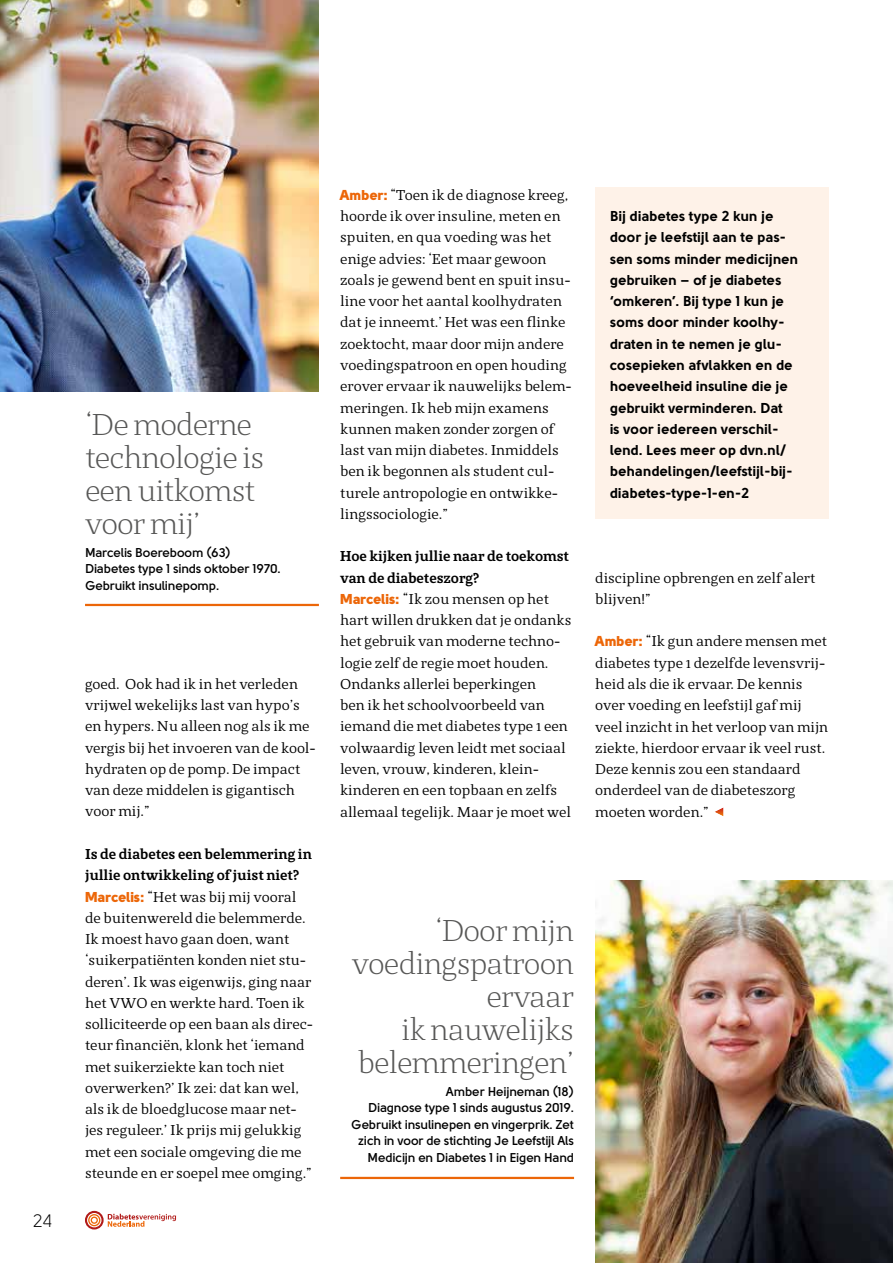
<style>
.page{position:relative;width:893px;height:1263px;background:#fff}
.page>*{position:absolute;margin:0;border:0;box-sizing:border-box;transform-origin:0 0}
.t1{font:300 30px/33px "St Marie";letter-spacing:-.03em;color:#575756}
.t2{font:18px "Solomon Sans Book";color:#000}
.t3{font:14.25px/21.3px "St Marie";color:#000}
.t4{font:14.25px/21.3px "Solomon Sans Bold";color:#000}
.t5{font:700 12.75px/16.5px "Solomon Sans Semi";letter-spacing:-.02em;color:#000}
.s1{font-weight:700}
.s2{font-family:"Solomon Sans Black";color:#ec6608}
</style>
<div class="page">
<svg style="left:85px;top:1211px;width:91px;height:18px"></svg>
<img style="left:0;top:0;width:319px;height:391px">
<img style="left:595px;top:880px;width:298px;height:383px">
<hr style="left:85px;top:604px;width:234px;height:2px;background:#ec6608">
<hr style="left:340px;top:1177px;width:234px;height:2px;background:#ec6608">
<div style="left:595px;top:187px;width:234px;height:332px;background:#fef2e8"></div>
<svg style="left:715px;top:808px;width:8px;height:8px"></svg>
<p class="t2" style="left:33px;top:1210px;width:21px">24</p>
<h1 class="t1" style="left:85px;top:410px;width:181px">‘De moderne technologie is een uitkomst voor mij’</h1>
<p class="t5" style="left:85px;top:544px;width:197px">Marcelis Boereboom (63)<br>Diabetes type 1 sinds oktober 1970.<br>Gebruikt insulinepomp.</p>
<p class="t3" style="left:85px;top:674px;width:232px">goed. Ook had ik in het verleden vrijwel wekelijks last van hypo’s en hypers. Nu alleen nog als ik me vergis bij het invoeren van de kool&shy;hydraten op de pomp. De impact van deze middelen is gigantisch voor mij.”</p>
<p class="t3" style="left:85px;top:844px;width:230px"><span class="s1">Is de diabetes een belemmering in jullie ontwikkeling of juist niet?<br></span><span class="s2">Marcelis:</span> “Het was bij mij vooral de buitenwereld die belemmerde.<br>Ik moest havo gaan doen, want ‘suikerpatiënten konden niet stu&shy;deren’. Ik was eigenwijs, ging naar het VWO en werkte hard. Toen ik solliciteerde op een baan als direc&shy;teur financiën, klonk het ‘iemand met suikerziekte kan toch niet overwerken?’ Ik zei: dat kan wel, als ik de bloedglucose maar net&shy;jes reguleer.’ Ik prijs mij gelukkig met een sociale omgeving die me steunde en er soepel mee omging.”</p>
<p class="t3" style="left:340px;top:185px;width:233px"><span class="s2">Amber:</span> “Toen ik de diagnose kreeg, hoorde ik over insuline, meten en spuiten, en qua voeding was het enige advies: ‘Eet maar gewoon zoals je gewend bent en spuit insu&shy;line voor het aantal koolhydraten dat je inneemt.’ Het was een flinke zoektocht, maar door mijn andere voedingspatroon en open houding erover ervaar ik nauwelijks belem&shy;meringen. Ik heb mijn examens kunnen maken zonder zorgen of last van mijn diabetes. Inmiddels ben ik begonnen als student cul&shy;turele antropologie en ontwikke&shy;lingssociologie.”</p>
<p class="t3" style="left:340px;top:547px;width:233px"><span class="s1">Hoe kijken jullie naar de toekomst van de diabeteszorg?<br></span><span class="s2">Marcelis:</span> “Ik zou mensen op het hart willen drukken dat je ondanks het gebruik van moderne techno&shy;logie zelf de regie moet houden.<br>Ondanks allerlei beperkingen<br>ben ik het schoolvoorbeeld van iemand die met diabetes type 1 een volwaardig leven leidt met sociaal leven, vrouw, kinderen, klein&shy;kinderen en een topbaan en zelfs allemaal tegelijk. Maar je moet wel</p>
<p class="t4" style="left:610px;top:207px;width:190px">Bij diabetes type 2 kun je door je leefstijl aan te pas&shy;sen soms minder medicijnen gebruiken – of je diabetes ‘omkeren’. Bij type 1 kun je soms door minder koolhy&shy;draten in te nemen je glu&shy;cosepieken afvlakken en de hoeveelheid insuline die je gebruikt verminderen. Dat<br>is voor iedereen verschil&shy;lend. Lees meer op dvn.nl/ behandelingen/leefstijl-bij&shy;diabetes-type-1-en-2</p>
<p class="t3" style="left:595px;top:568px;width:222px">discipline opbrengen en zelf alert blijven!”</p>
<p class="t3" style="left:595px;top:632px;width:234px"><span class="s2">Amber:</span> “Ik gun andere mensen met diabetes type 1 dezelfde levensvrij&shy;heid als die ik ervaar. De kennis over voeding en leefstijl gaf mij veel inzicht in het verloop van mijn ziekte, hierdoor ervaar ik veel rust.<br>Deze kennis zou een standaard onderdeel van de diabeteszorg moeten worden.”</p>
<h1 class="t1" style="left:352px;top:916px;width:224px;text-align:right">‘Door mijn voedings patroon ervaar<br>ik nauwelijks belemmeringen’</h1>
<p class="t5" style="left:351px;top:1083px;width:224px;text-align:right">Amber Heijneman (18)<br>Diagnose type 1 sinds augustus 2019.<br>Gebruikt insulinepen en vingerprik. Zet zich in voor de stichting Je Leefstijl Als Medicijn en Diabetes 1 in Eigen Hand</p>
</div>
